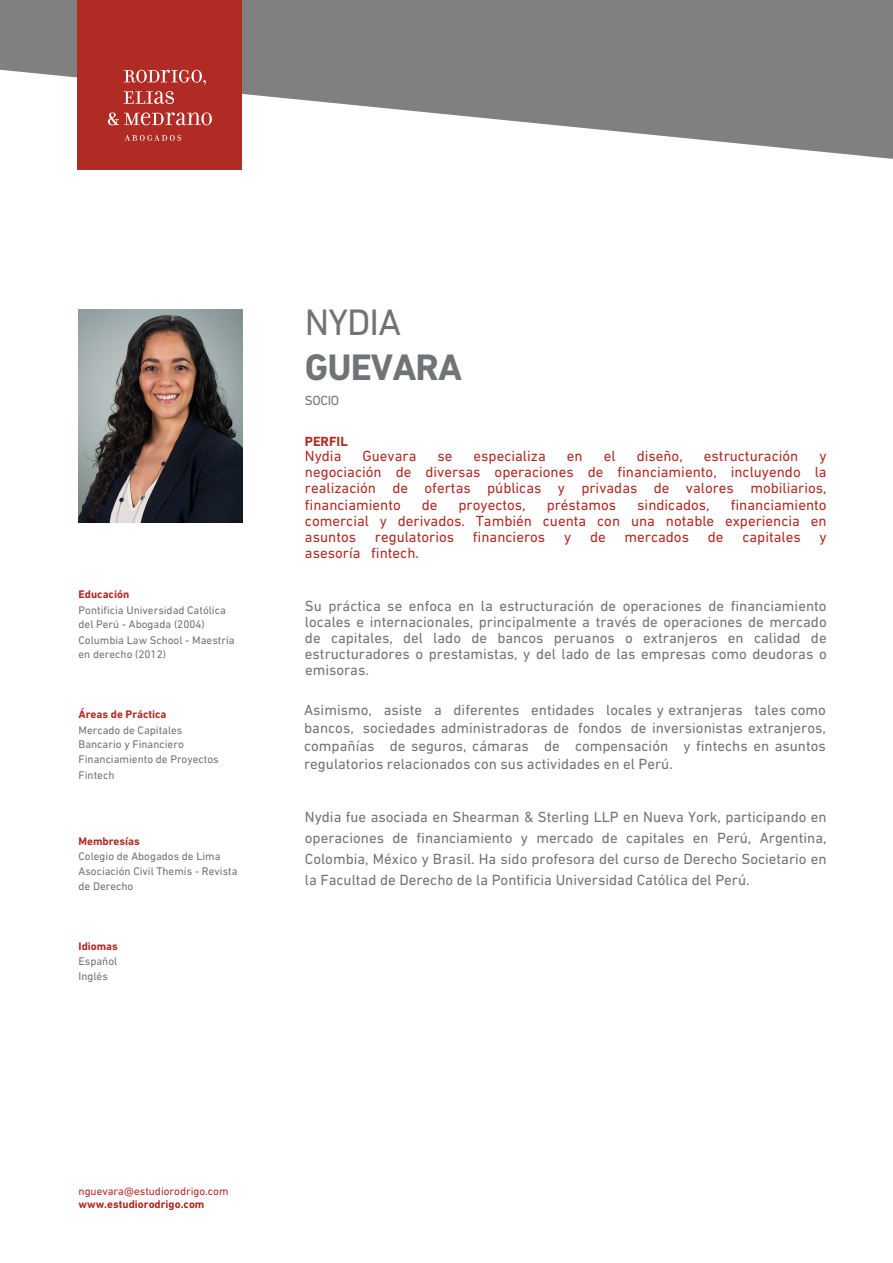
<style>
.page{position:relative;width:893px;height:1263px;background:#fff}
.page>*{position:absolute;margin:0;border:0;box-sizing:border-box;transform-origin:0 0}
.t1{font:700 37.5px "DIN Next LT Pro";letter-spacing:-.025em;color:#707476}
.t2{font:37.5px "DIN Next LT Pro";letter-spacing:-.025em;color:#707476}
.t3{font:15px/16px "DIN Next LT Pro";color:#707476;text-align:justify}
.t4{font:15px/16px "DIN Next LT Pro";color:#b12b25;text-align:justify}
.t5{font:700 13.5px "DIN Next LT Pro";color:#b12b25}
.t6{font:13.5px "DIN Next LT Pro";letter-spacing:-.025em;color:#717577}
.t7{font:11.25px/15px "DIN Next LT Pro";color:#707476}
.t8{font:700 11.25px "DIN Next LT Pro";color:#b12b25}
.t9{font:11.25px "DIN Next LT Pro";color:#b12b25}
</style>
<div class="page">
<img style="left:79px;top:309px;width:164px;height:214px">
<svg style="left:0;top:0;width:893px;height:159px;fill:#808081"></svg>
<div style="left:77px;top:0;width:165px;height:169px;background:#b12b25"></div>
<svg style="left:124px;top:70px;width:82px;height:15px"></svg>
<svg style="left:124px;top:91px;width:50px;height:13px"></svg>
<svg style="left:108px;top:112px;width:104px;height:13px"></svg>
<svg style="left:124px;top:135px;width:57px;height:6px"></svg>
<p class="t8" style="left:79px;top:588px;width:52px">Educación</p>
<p class="t7" style="left:79px;top:602px;width:158px">Pontificia Universidad Católica del Perú - Abogada (2004)<br>Columbia Law School - Maestría en derecho (2012)</p>
<p class="t8" style="left:79px;top:708px;width:90px">Áreas de Práctica</p>
<p class="t7" style="left:79px;top:722px;width:142px">Mercado de Capitales<br>Bancario y Financiero<br>Financiamiento de Proyectos</p>
<p class="t7" style="left:79px;top:768px;width:37px">Fintech</p>
<p class="t8" style="left:79px;top:835px;width:63px">Membresías</p>
<p class="t7" style="left:79px;top:848px;width:161px">Colegio de Abogados de Lima<br>Asociación Civil Themis - Revista de Derecho</p>
<p class="t8" style="left:79px;top:940px;width:41px">Idiomas</p>
<p class="t7" style="left:79px;top:954px;width:40px">Español<br>Inglés</p>
<h1 class="t2" style="left:305px;top:301px;width:98px">NYDIA</h1>
<h1 class="t1" style="left:305px;top:345px;width:159px">GUEVARA</h1>
<p class="t6" style="left:305px;top:392px;width:36px">SOCIO</p>
<p class="t5" style="left:305px;top:433px;width:44px">PERFIL</p>
<p class="t4" style="left:305px;top:448px;width:38px">Nydia</p>
<p class="t4" style="left:363px;top:448px;width:55px">Guevara</p>
<p class="t4" style="left:437px;top:448px;width:17px">se</p>
<p class="t4" style="left:474px;top:448px;width:74px">especializa</p>
<p class="t4" style="left:567px;top:448px;width:17px">en</p>
<p class="t4" style="left:604px;top:448px;width:13px">el</p>
<p class="t4" style="left:637px;top:448px;width:48px">diseño,</p>
<p class="t4" style="left:704px;top:448px;width:96px">estructuración</p>
<p class="t4" style="left:305px;top:448px;width:523px;text-indent:515px">y negociación de diversas operaciones de financiamiento, incluyendo la realización de ofertas públicas y privadas de valores mobiliarios, financiamiento</p>
<p class="t4" style="left:422px;top:496px;width:17px">de</p>
<p class="t4" style="left:459px;top:496px;width:69px">proyectos,</p>
<p class="t4" style="left:547px;top:496px;width:71px">préstamos</p>
<p class="t4" style="left:637px;top:496px;width:74px">sindicados,</p>
<p class="t4" style="left:305px;top:496px;width:523px;text-indent:426px">financiamiento comercial y derivados. También cuenta con una notable experiencia en asuntos</p>
<p class="t4" style="left:375px;top:528px;width:81px">regulatorios</p>
<p class="t4" style="left:473px;top:528px;width:74px">financieros</p>
<p class="t4" style="left:564px;top:528px;width:9px">y</p>
<p class="t4" style="left:590px;top:528px;width:17px">de</p>
<p class="t4" style="left:624px;top:528px;width:66px">mercados</p>
<p class="t4" style="left:708px;top:528px;width:17px">de</p>
<p class="t4" style="left:742px;top:528px;width:60px">capitales</p>
<p class="t4" style="left:819px;top:528px;width:9px">y</p>
<p class="t4" style="left:305px;top:545px;width:116px">asesoría fintech.</p>
<p class="t3" style="left:305px;top:597px;width:523px">Su práctica se enfoca en la estructuración de operaciones de financiamiento locales e internacionales, principalmente a través de operaciones de mercado de capitales, del lado de bancos peruanos o extranjeros en calidad de estructuradores o prestamistas, y del lado de las empresas como deudoras o emisoras.</p>
<p class="t3" style="left:304px;top:701px;width:523px;line-height:18px">Asimismo, asiste a diferentes entidades locales y extranjeras tales como bancos, sociedades administradoras de fondos de inversionistas extranjeros, compañías de seguros, cámaras de compensación y fintechs en asuntos regulatorios relacionados con sus actividades en el Perú.</p>
<p class="t3" style="left:305px;top:806px;width:523px;line-height:21px">Nydia fue asociada en Shearman &amp; Sterling LLP en Nueva York, participando en operaciones de financiamiento y mercado de capitales en Perú, Argentina, Colombia, México y Brasil. Ha sido profesora del curso de Derecho Societario en la Facultad de Derecho de la Pontificia Universidad Católica del Perú.</p>
<p class="t9" style="left:79px;top:1185px;width:151px">nguevara@estudiorodrigo.com</p>
<p class="t8" style="left:79px;top:1198px;width:127px">www.estudiorodrigo.com</p>
</div>
